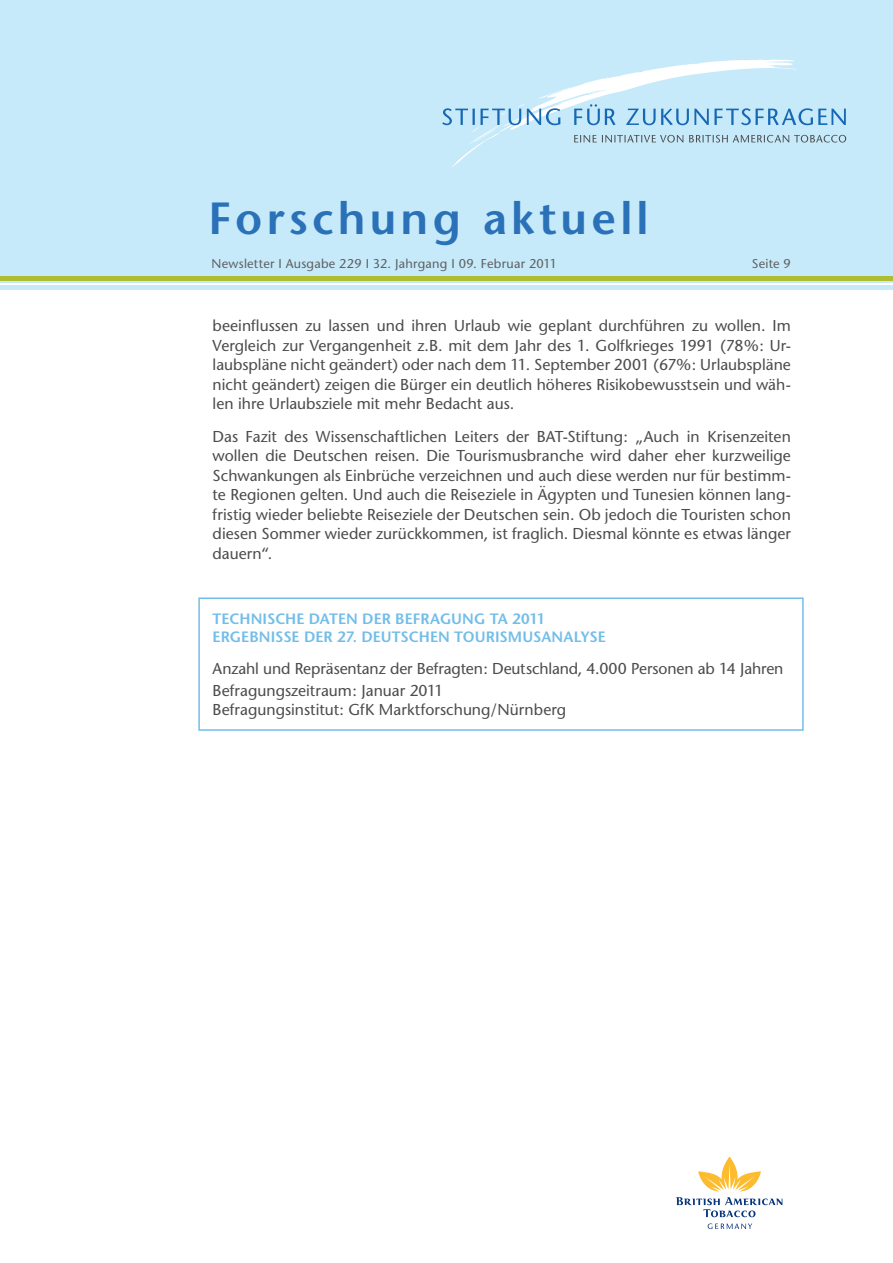
<style>
.page{position:relative;width:893px;height:1263px;background:#fff}
.page>*{position:absolute;margin:0;border:0;box-sizing:border-box;transform-origin:0 0}
.t1{font:600 45px "Stone Sans";letter-spacing:.095em;color:#2a71b8}
.t2{font:15.75px/19.5px "Stone Sans";color:#4b4c4d;text-align:justify}
.t3{font:600 15px/18px "Stone Sans";color:#73bde9}
.t4{font:12.75px "Stone Sans";letter-spacing:.02em;color:#606063}
</style>
<div class="page">
<hr style="left:0;top:285px;width:893px;height:4px;background:#c6eafa">
<div style="left:0;top:0;width:893px;height:283px;background:#c6eafa"></div>
<svg style="left:442px;top:59px;width:404px;height:108px"></svg>
<div style="left:0;top:276px;width:893px;height:5px;background:#aebe30"></div>
<svg style="left:708px;top:1223px;width:44px;height:6px"></svg>
<svg style="left:676px;top:1197px;width:106px;height:20px"></svg>
<svg style="left:698px;top:1157px;width:63px;height:34px"></svg>
<div style="left:198px;top:597px;width:606px;height:134px;border:2px solid #73bde9"></div>
<h1 class="t1" style="left:208px;top:190px;width:442px">FORSCHUNG AKTUELL</h1>
<p class="t4" style="left:212px;top:256px;width:347px">Newsletter I Ausgabe 229 I 32. Jahrgang I 09. Februar 2011</p>
<p class="t4" style="left:752px;top:256px;width:41px">Seite 9</p>
<p class="t2" style="left:213px;top:316px;width:580px">beeinflussen zu lassen und ihren Urlaub wie geplant durchführen zu wollen. Im Vergleich zur Vergangenheit z.B. mit dem Jahr des 1. Golfkrieges 1991 (78%: Ur&shy;laubspläne nicht geändert) oder nach dem 11. September 2001 (67%: Urlaubspläne nicht geändert) zeigen die Bürger ein deutlich höheres Risikobewusstsein und wäh&shy;len ihre Urlaubsziele mit mehr Bedacht aus.</p>
<p class="t2" style="left:213px;top:426px;width:580px">Das Fazit des Wissenschaftlichen Leiters der BAT-Stiftung: „Auch in Krisenzeiten wollen die Deutschen reisen. Die Tourismusbranche wird daher eher kurzweilige Schwankungen als Einbrüche verzeichnen und auch diese werden nur für bestimm&shy;te Regionen gelten. Und auch die Reiseziele in Ägypten und Tunesien können lang&shy;fristig wieder beliebte Reiseziele der Deutschen sein. Ob jedoch die Touristen schon diesen Sommer wieder zurückkommen, ist fraglich. Diesmal könnte es etwas länger dauern“.</p>
<p class="t3" style="left:213px;top:609px;width:395px;text-indent:125px">EN DER BEFRAGUNG TA 2011<br>ERGEBNISSE DER 27. DEUTSCHEN TOURISMUSANALYSE</p>
<p class="t2" style="left:213px;top:657px;width:572px;line-height:21.6px">Anzahl und Repräsentanz der Befragten: Deutschland, 4.000 Personen ab 14 Jahren<br>Befragungszeitraum: Januar 2011</p>
<p class="t2" style="left:213px;top:700px;width:355px">Befragungsinstitut: GfK Marktforschung/Nürnberg</p>
<p class="t3" style="left:213px;top:609px;width:107px">TECHNISCHE DAT</p>
</div>
